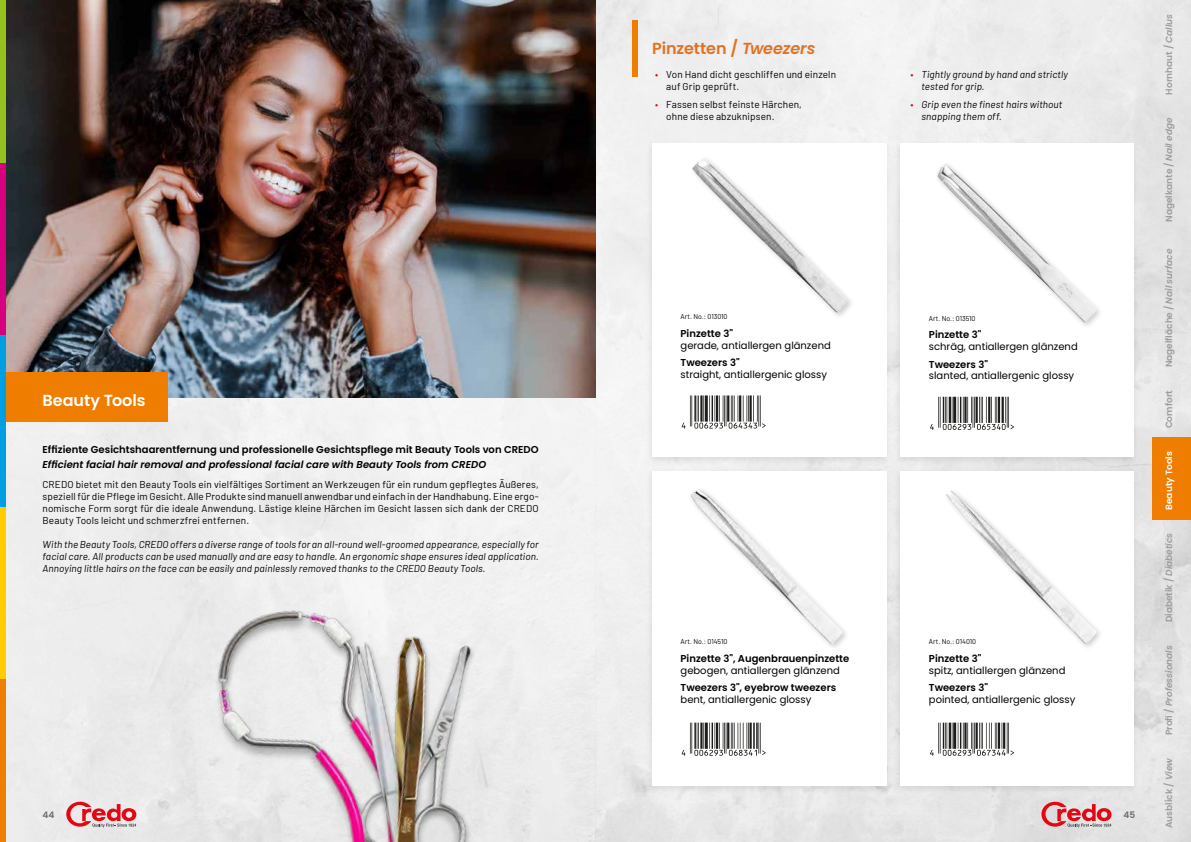
<style>
.page{position:relative;width:1191px;height:842px;background:#fff}
.page>*{position:absolute;margin:0;border:0;box-sizing:border-box;transform-origin:0 0}
.t1{font:600 16px "Poppins";letter-spacing:-.005em;color:#e17224}
.t2{font:600 16px "Poppins";color:#fff}
.t3{font:10px/12px "Barlow";letter-spacing:.01em;color:#000}
.t4{font:italic 10px/12px "Barlow";letter-spacing:.01em;color:#000}
.t5{font:10px "Poppins";color:#000}
.t6{font:600 10px "Poppins";color:#000}
.t7{font:italic 600 10px "Poppins";letter-spacing:.005em;color:#000}
.t8{font:600 9px "Poppins";color:#9d9d9c}
.t9{font:italic 600 9px "Poppins";color:#9d9d9c}
.t10{font:600 9px "Poppins";color:#fff}
.t11{font:600 9px "Poppins";color:#6b6b6a}
.t12{font:7px "Barlow";color:#000}
.s1{font-style:italic}
.s2{color:#e30613}
.s3{font-style:normal;color:#e30613}
.s4{font-style:normal}
</style>
<div class="page">
<img style="left:6px;top:0;width:1185px;height:842px">
<img style="left:6px;top:0;width:589px;height:397px">
<div style="left:645px;top:140px;width:246px;height:325px;background:#000;opacity:.09"></div>
<div style="left:652px;top:143px;width:234px;height:314px;background:#fff"></div>
<div style="left:893px;top:140px;width:246px;height:325px;background:#000;opacity:.09"></div>
<div style="left:900px;top:143px;width:234px;height:314px;background:#fff"></div>
<div style="left:645px;top:467px;width:246px;height:327px;background:#000;opacity:.09"></div>
<div style="left:652px;top:471px;width:234px;height:314px;background:#fff"></div>
<div style="left:893px;top:467px;width:246px;height:327px;background:#000;opacity:.09"></div>
<div style="left:900px;top:471px;width:234px;height:314px;background:#fff"></div>
<svg style="left:1041px;top:802px;width:70px;height:25px;background:#dc8d92"></svg>
<svg style="left:66px;top:802px;width:70px;height:25px;background:#e19296"></svg>
<div style="left:0;top:372px;width:167px;height:50px;background:#ef7d00"></div>
<div style="left:632px;top:20px;width:6px;height:57px;background:#ef7d00"></div>
<svg style="left:682px;top:395px;width:84px;height:34px"></svg>
<svg style="left:930px;top:397px;width:84px;height:33px"></svg>
<svg style="left:682px;top:723px;width:84px;height:33px"></svg>
<svg style="left:930px;top:723px;width:84px;height:33px"></svg>
<div style="left:0;top:0;width:6px;height:163px;background:#95c11f"></div>
<div style="left:0;top:335px;width:6px;height:172px;background:#009fe3"></div>
<div style="left:0;top:507px;width:6px;height:172px;background:#fc0"></div>
<div style="left:0;top:679px;width:6px;height:163px;background:#ef7d00"></div>
<div style="left:0;top:163px;width:6px;height:172px;background:#d7007e"></div>
<img style="left:197px;top:573px;width:347px;height:269px">
<img style="left:692px;top:159px;width:156px;height:154px">
<img style="left:690px;top:489px;width:153px;height:156px">
<img style="left:937px;top:164px;width:160px;height:159px">
<img style="left:946px;top:491px;width:151px;height:154px">
<div style="left:1152px;top:437px;width:39px;height:83px;background:#ef7d00"></div>
<h1 class="t2" style="left:43px;top:391px;width:104px">Beauty Tools</h1>
<p class="t6" style="left:43px;top:444px;width:498px">Effiziente Gesichtshaarentfernung und professionelle Gesichtspflege mit Beauty Tools von CREDO</p>
<p class="t7" style="left:43px;top:458px;width:445px">Efficient facial hair removal and professional facial care with Beauty Tools from CREDO</p>
<p class="t3" style="left:43px;top:478px;width:498px;text-align:justify">CREDO bietet mit den Beauty Tools ein vielfältiges Sortiment an Werkzeugen für ein rundum gepflegtes Äußeres, speziell für die Pflege im Gesicht. Alle Produkte sind manuell anwendbar und einfach in der Handhabung. Eine ergo&shy;nomische Form sorgt für die ideale Anwendung. Lästige kleine Härchen im Gesicht lassen sich dank der CREDO Beauty Tools leicht und schmerzfrei entfernen.</p>
<p class="t4" style="left:43px;top:538px;width:498px;text-align:justify">With the Beauty Tools, CREDO offers a diverse range of tools for an all-round well-groomed appearance, especially for facial care. All products can be used manually and are easy to handle. An ergonomic shape ensures ideal application.<br>Annoying little hairs on the face can be easily and painlessly removed thanks to the CREDO Beauty Tools.</p>
<h1 class="t1" style="left:652px;top:39px;width:165px">Pinzetten / <span class="s1">Tweezers</span></h1>
<p class="t3" style="left:666px;top:67px;width:171px;text-indent:-11px"><span class="s2">•</span> Von Hand dicht geschliffen und einzeln auf Grip geprüft.</p>
<p class="t3" style="left:666px;top:97px;width:137px;text-indent:-11px"><span class="s2">•</span> Fassen selbst feinste Härchen, ohne diese abzuknipsen.</p>
<p class="t4" style="left:921px;top:67px;width:148px;text-indent:-11px"><span class="s3">•</span> Tightly ground by hand and strictly tested for grip.</p>
<p class="t4" style="left:921px;top:97px;width:142px;text-indent:-11px"><span class="s3">•</span> Grip even the finest hairs without snapping them off.</p>
<p class="t12" style="left:680px;top:312px;width:48px">Art. No.: 013010</p>
<p class="t6" style="left:680px;top:328px;width:54px">Pinzette 3"</p>
<p class="t5" style="left:680px;top:339px;width:152px">gerade, antiallergen glänzend</p>
<p class="t6" style="left:680px;top:357px;width:61px">Tweezers 3"</p>
<p class="t5" style="left:680px;top:369px;width:148px">straight, antiallergenic glossy</p>
<p class="t12" style="left:929px;top:313px;width:48px">Art. No.: 013510</p>
<p class="t6" style="left:929px;top:329px;width:54px">Pinzette 3"</p>
<p class="t5" style="left:929px;top:341px;width:150px">schräg, antiallergen glänzend</p>
<p class="t6" style="left:929px;top:358px;width:61px">Tweezers 3"</p>
<p class="t5" style="left:929px;top:370px;width:147px">slanted, antiallergenic glossy</p>
<p class="t12" style="left:680px;top:637px;width:48px">Art. No.: 014510</p>
<p class="t6" style="left:680px;top:653px;width:170px">Pinzette 3", Augenbrauenpinzette</p>
<p class="t5" style="left:680px;top:664px;width:161px">gebogen, antiallergen glänzend</p>
<p class="t6" style="left:680px;top:682px;width:157px">Tweezers 3", eyebrow tweezers</p>
<p class="t5" style="left:680px;top:694px;width:132px">bent, antiallergenic glossy</p>
<p class="t12" style="left:929px;top:637px;width:49px">Art. No.: 014010</p>
<p class="t6" style="left:929px;top:653px;width:54px">Pinzette 3"</p>
<p class="t5" style="left:929px;top:664px;width:138px">spitz, antiallergen glänzend</p>
<p class="t6" style="left:929px;top:682px;width:61px">Tweezers 3"</p>
<p class="t5" style="left:929px;top:694px;width:148px">pointed, antiallergenic glossy</p>
<p class="t11" style="left:43px;top:809px;width:13px">44</p>
<p class="t11" style="left:1123px;top:810px;width:13px">45</p>
<p class="t8" style="left:1163px;top:95px;width:82px;rotate:-90deg">Hornhaut / <span class="s1">Callus</span></p>
<p class="t8" style="left:1163px;top:222px;width:106px;rotate:-90deg">Nagelkante / <span class="s1">Nail edge</span></p>
<p class="t8" style="left:1163px;top:367px;width:120px;rotate:-90deg">Nagelfläche / <span class="s1">Nail surface</span></p>
<p class="t8" style="left:1163px;top:428px;width:40px;rotate:-90deg">Comfort</p>
<p class="t10" style="left:1163px;top:510px;width:60px;rotate:-90deg">Beauty Tools</p>
<p class="t8" style="left:1163px;top:622px;width:91px;rotate:-90deg">Diabetik / <span class="s1">Diabetics</span></p>
<p class="t9" style="left:1163px;top:735px;width:92px;rotate:-90deg"><span class="s4">Profi /</span> Professionals</p>
<p class="t8" style="left:1163px;top:828px;width:72px;rotate:-90deg">Ausblick / <span class="s1">View</span></p>
</div>
